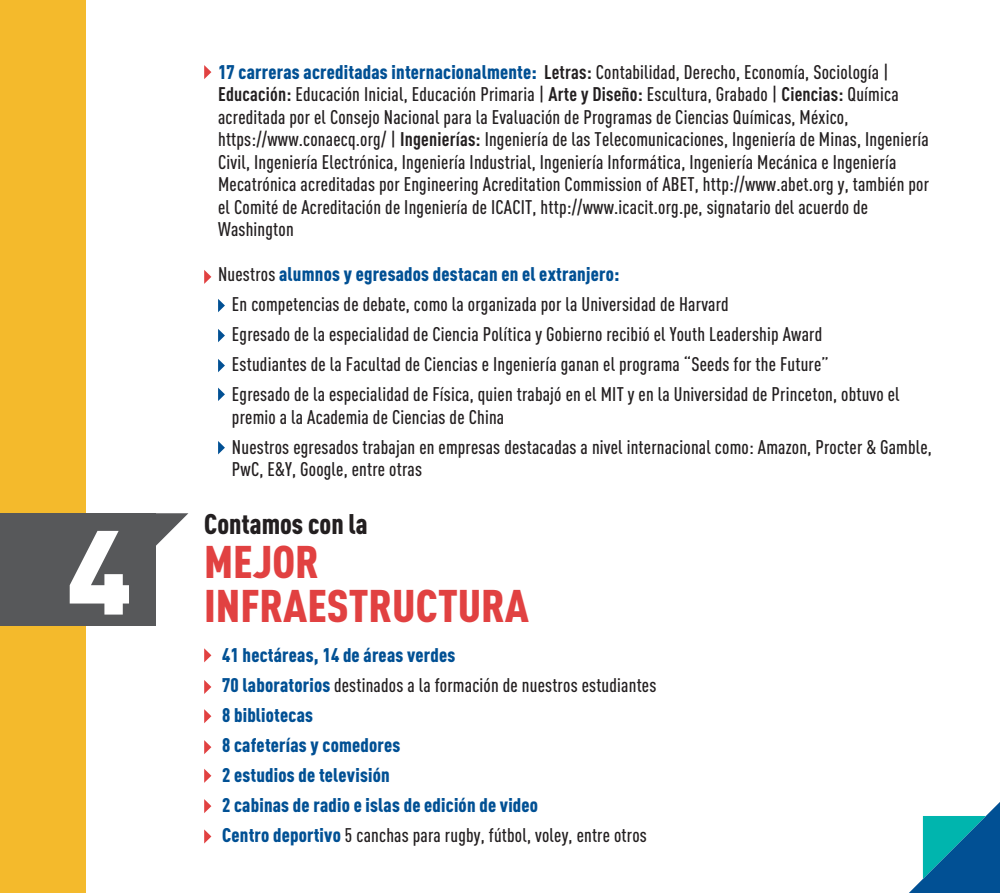
<style>
.page{position:relative;width:1000px;height:893px;background:#fff}
.page>*{position:absolute;margin:0;border:0;box-sizing:border-box;transform-origin:0 0}
.t1{font:900 117.6px "DINOT";color:#fff}
.t2{font:900 condensed 45.15px/44.1px "DINOT";color:#e14141;scale:1.04 1}
.t3{font:900 condensed 28.05px "DINOT";color:#231f20}
.t4{font:500 condensed 19.5px/22.5px "DINOT";letter-spacing:.01em;color:#231f20}
.t5{font:900 condensed 19.5px/30px "DINOT";letter-spacing:.01em;color:#015094}
.s1{font-weight:900;color:#015094}
.s2{font-weight:700}
.s3{font-weight:500;color:#231f20}
</style>
<div class="page">
<div style="left:0;top:0;width:85px;height:893px;background:#f4ba2c"></div>
<svg style="left:155px;top:513px;width:33px;height:33px"></svg>
<div style="left:0;top:513px;width:155px;height:113px;background:#57585a"></div>
<svg style="left:204px;top:648px;width:7px;height:14px"></svg>
<svg style="left:204px;top:680px;width:7px;height:14px"></svg>
<svg style="left:204px;top:709px;width:7px;height:14px"></svg>
<svg style="left:204px;top:740px;width:7px;height:14px"></svg>
<svg style="left:204px;top:769px;width:7px;height:14px"></svg>
<svg style="left:204px;top:799px;width:7px;height:14px"></svg>
<svg style="left:204px;top:829px;width:7px;height:14px"></svg>
<svg style="left:204px;top:65px;width:7px;height:14px"></svg>
<svg style="left:204px;top:270px;width:7px;height:14px"></svg>
<svg style="left:218px;top:299px;width:7px;height:13px"></svg>
<svg style="left:218px;top:329px;width:7px;height:13px"></svg>
<svg style="left:218px;top:359px;width:7px;height:13px"></svg>
<svg style="left:218px;top:388px;width:7px;height:13px"></svg>
<svg style="left:218px;top:441px;width:7px;height:13px"></svg>
<svg style="left:909px;top:803px;width:90px;height:90px"></svg>
<h1 class="t1" style="left:67px;top:493px;width:67px">4</h1>
<p class="t4" style="left:218px;top:61px;width:712px"><span class="s1">17 carreras acreditadas internacionalmente:</span> <span class="s2">Letras:</span> Contabilidad, Derecho, Economía, Sociología | <span class="s2">Educación:</span> Educación Inicial, Educación Primaria | <span class="s2">Arte y Diseño:</span> Escultura, Grabado | <span class="s2">Ciencias:</span> Química acreditada por el Consejo Nacional para la Evaluación de Programas de Ciencias Químicas, México, https://www.conaecq.org/ | <span class="s2">Ingenierías:</span> Ingeniería de las Telecomunicaciones, Ingeniería de Minas, Ingeniería Civil, Ingeniería Electrónica, Ingeniería Industrial, Ingeniería Informática, Ingeniería Mecánica e Ingeniería Mecatrónica acreditadas por Engineering Acreditation Commission of ABET, http://www.abet.org y, también por el Comité de Acreditación de Ingeniería de ICACIT, http://www.icacit.org.pe, signatario del acuerdo de Washington</p>
<p class="t4" style="left:232px;top:259px;width:669px;line-height:30px;text-indent:-14px">Nuestros <span class="s1">alumnos y egresados destacan en el extranjero:<br></span>En competencias de debate, como la organizada por la Universidad de Harvard<br>Egresado de la especialidad de Ciencia Política y Gobierno recibió el Youth Leadership Award Estudiantes de la Facultad de Ciencias e Ingeniería ganan el programa “Seeds for the Future”<br>Egresado de la especialidad de Física, quien trabajó en el MIT y en la Universidad de Princeton, obtuvo el</p>
<p class="t4" style="left:232px;top:402px;width:701px;line-height:30px">premio a la Academia de Ciencias de China<br>Nuestros egresados trabajan en empresas destacadas a nivel internacional como: Amazon, Procter &amp; Gamble,</p>
<p class="t4" style="left:232px;top:458px;width:191px">PwC, E&amp;Y, Google, entre otras</p>
<h3 class="t3" style="left:204px;top:507px;width:165px">Contamos con la</h3>
<h2 class="t2" style="left:204px;top:539px;width:314px">MEJOR<br>INFRAESTRUCTURA</h2>
<p class="t5" style="left:222px;top:640px;width:435px">41 hectáreas, 14 de áreas verdes<br>70 laboratorios <span class="s3">destinados a la formación de nuestros estudiantes </span>8 bibliotecas<br>8 cafeterías y comedores<br>2 estudios de televisión<br>2 cabinas de radio e islas de edición de video<br>Centro deportivo <span class="s3">5 canchas para rugby, fútbol, voley, entre otros</span></p>
</div>
